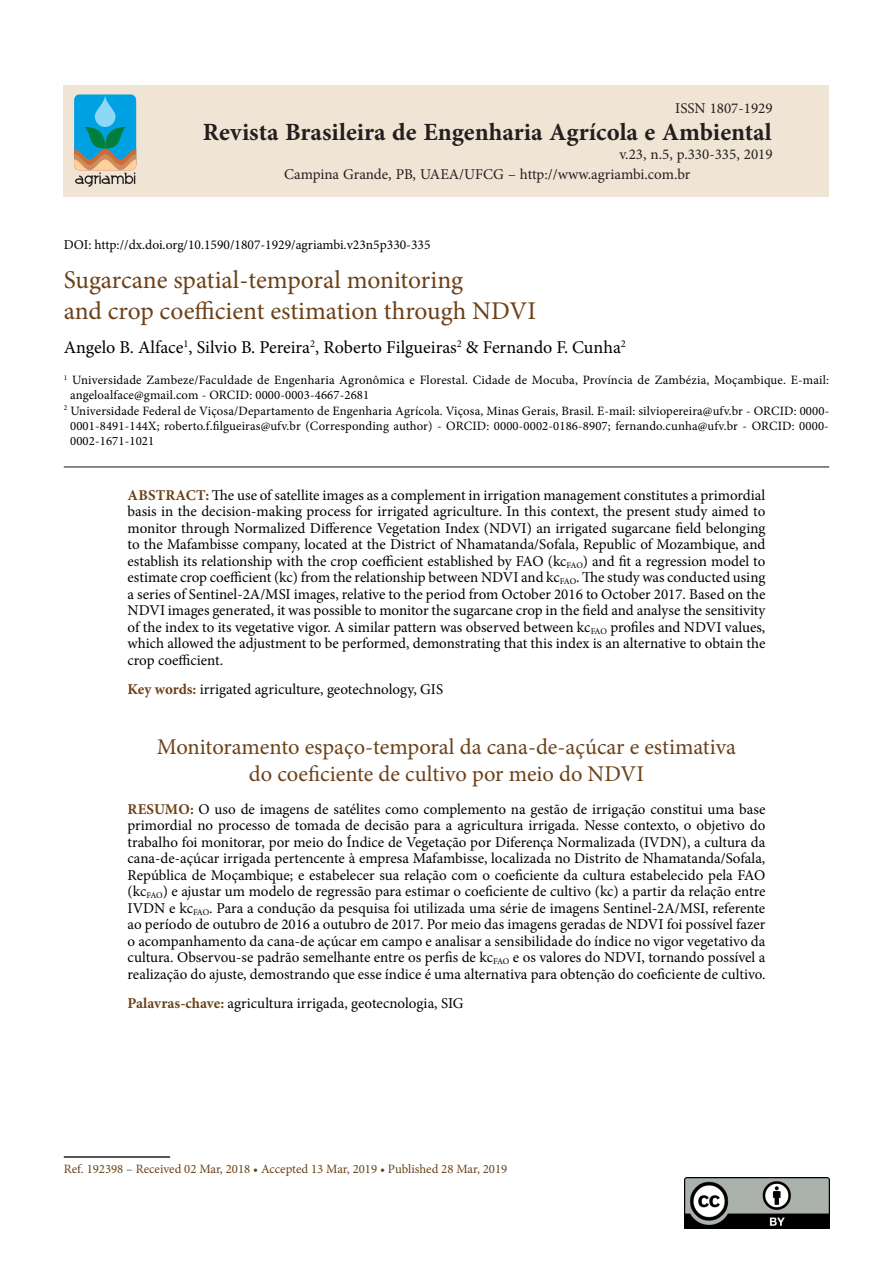
<style>
.page{position:relative;width:893px;height:1263px;background:#fff}
.page>*{position:absolute;margin:0;border:0;box-sizing:border-box;transform-origin:0 0}
.Titulo_RBEAA{font:25.5px "Minion Pro";color:#6c4118}
.Corpo_do_Texto{font:700 24.75px "Minion Pro";letter-spacing:-.005em;color:#231f20}
.Texto_Resumo_RBEAA{font:22.5px "Minion Pro";color:#6c4118}
.Autores_RBEAA{font:18px "Minion Pro";color:#000}
.Texto_Resumo_RBEAA-2{font:15px/16.5px "Minion Pro";color:#000;text-align:justify}
.Corpo_do_Texto-2{font:15px "Minion Pro";color:#231f20}
.t1{font:13.5px "Minion Pro";color:#000}
.t2{font:12.75px/15.3px "Minion Pro";letter-spacing:.01em;color:#000}
.t3{font:12.75px "Minion Pro";color:#6c4118}
.s1{font-weight:700;color:#6c4118}
</style>
<div class="page">
<div style="left:64px;top:85px;width:765px;height:111px;background:#f0e4d4"></div>
<svg style="left:74px;top:94px;width:62px;height:93px;background:#54a3b5"></svg>
<hr style="left:64px;top:466px;width:765px;height:1px;background:#231f20">
<hr style="left:64px;top:1156px;width:106px;height:2px;background:#231f20">
<img style="left:684px;top:1178px;width:145px;height:51px">
<p class="Corpo_do_Texto-2" style="left:675px;top:99px;width:99px">ISSN 1807-1929</p>
<p class="Corpo_do_Texto-2" style="left:619px;top:145px;width:155px">v.23, n.5, p.330-335, 2019</p>
<p class="Corpo_do_Texto" style="left:203px;top:115px;width:570px">Revista Brasileira de Engenharia Agrícola e Ambiental</p>
<p class="Corpo_do_Texto-2" style="left:284px;top:164px;width:408px">Campina Grande, PB, UAEA/UFCG – http://www.agriambi.com.br</p>
<p class="t1" style="left:64px;top:235px;width:368px">DOI: http://dx.doi.org/10.1590/1807-1929/agriambi.v23n5p330-335</p>
<p class="Titulo_RBEAA" style="left:64px;top:263px;width:401px">Sugarcane spatial-temporal monitoring</p>
<p class="Titulo_RBEAA" style="left:64px;top:294px;width:474px">and crop coefficient estimation through NDVI</p>
<p class="Autores_RBEAA" style="left:64px;top:336px;width:564px">Angelo B. Alface<sup>1</sup>, Silvio B. Pereira<sup>2</sup>, Roberto Filgueiras<sup>2</sup> &amp; Fernando F. Cunha<sup>2</sup></p>
<p class="t2" style="left:70px;top:372px;width:760px;text-indent:-6px"><sup>1</sup> Universidade Zambeze/Faculdade de Engenharia Agronômica e Florestal. Cidade de Mocuba, Província de Zambézia, Moçambique. E-mail: angeloalface@gmail.com - ORCID: 0000-0003-4667-2681</p>
<p class="t2" style="left:70px;top:403px;width:761px;text-align:justify;text-indent:-6px"><sup>2</sup> Universidade Federal de Viçosa/Departamento de Engenharia Agrícola. Viçosa, Minas Gerais, Brasil. E-mail: silviopereira@ufv.br - ORCID: 0000- 0001-8491-144X; roberto.f.filgueiras@ufv.br (Corresponding author) - ORCID: 0000-0002-0186-8907; fernando.cunha@ufv.br - ORCID: 0000- 0002-1671-1021</p>
<p class="Texto_Resumo_RBEAA-2" style="left:128px;top:487px;width:639px"><span class="s1">ABSTRACT:</span> The use of satellite images as a complement in irrigation management constitutes a primordial basis in the decision-making process for irrigated agriculture. In this context, the present study aimed to monitor through Normalized Difference Vegetation Index (NDVI) an irrigated sugarcane field belonging to the Mafambisse company, located at the District of Nhamatanda/Sofala, Republic of Mozambique, and establish its relationship with the crop coefficient established by FAO (kc<sub>FAO</sub>) and fit a regression model to estimate crop coefficient (kc) from the relationship between NDVI and kc<sub>FAO</sub>. The study was conducted using a series of Sentinel-2A/MSI images, relative to the period from October 2016 to October 2017. Based on the NDVI images generated, it was possible to monitor the sugarcane crop in the field and analyse the sensitivity of the index to its vegetative vigor. A similar pattern was observed between kc<sub>FAO</sub> profiles and NDVI values, which allowed the adjustment to be performed, demonstrating that this index is an alternative to obtain the crop coefficient.</p>
<p class="Texto_Resumo_RBEAA-2" style="left:128px;top:681px;width:317px"><span class="s1">Key words:</span> irrigated agriculture, geotechnology, GIS</p>
<p class="Texto_Resumo_RBEAA" style="left:157px;top:732px;width:581px">Monitoramento espaço-temporal da cana-de-açúcar e estimativa</p>
<p class="Texto_Resumo_RBEAA" style="left:249px;top:759px;width:397px">do coeficiente de cultivo por meio do NDVI</p>
<p class="Texto_Resumo_RBEAA-2" style="left:128px;top:801px;width:639px"><span class="s1">RESUMO:</span> O uso de imagens de satélites como complemento na gestão de irrigação constitui uma base primordial no processo de tomada de decisão para a agricultura irrigada. Nesse contexto, o objetivo do trabalho foi monitorar, por meio do Índice de Vegetação por Diferença Normalizada (IVDN), a cultura da cana-de-açúcar irrigada pertencente à empresa Mafambisse, localizada no Distrito de Nhamatanda/Sofala, República de Moçambique; e estabelecer sua relação com o coeficiente da cultura estabelecido pela FAO (kc<sub>FAO</sub>) e ajustar um modelo de regressão para estimar o coeficiente de cultivo (kc) a partir da relação entre IVDN e kc<sub>FAO</sub>. Para a condução da pesquisa foi utilizada uma série de imagens Sentinel-2A/MSI, referente ao período de outubro de 2016 a outubro de 2017. Por meio das imagens geradas de NDVI foi possível fazer o acompanhamento da cana-de açúcar em campo e analisar a sensibilidade do índice no vigor vegetativo da cultura. Observou-se padrão semelhante entre os perfis de kc<sub>FAO</sub> e os valores do NDVI, tornando possível a realização do ajuste, demostrando que esse índice é uma alternativa para obtenção do coeficiente de cultivo.</p>
<p class="Texto_Resumo_RBEAA-2" style="left:128px;top:995px;width:338px"><span class="s1">Palavras-chave:</span> agricultura irrigada, geotecnologia, SIG</p>
<p class="t3" style="left:64px;top:1160px;width:445px">Ref. 192398 – Received 02 Mar, 2018 • Accepted 13 Mar, 2019 • Published 28 Mar, 2019</p>
</div>
